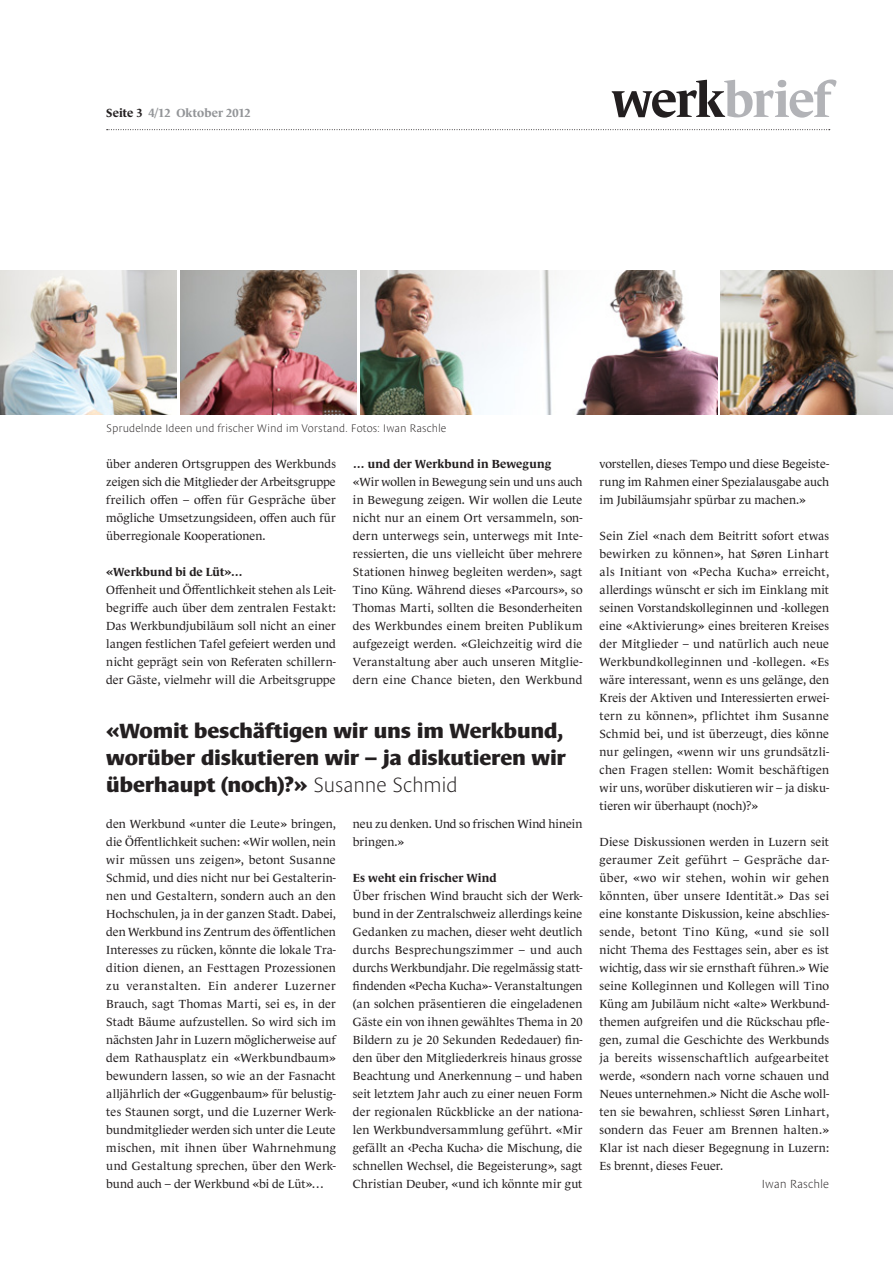
<style>
.page{position:relative;width:893px;height:1263px;background:#fff}
.page>*{position:absolute;margin:0;border:0;box-sizing:border-box;transform-origin:0 0}
.t1{font:800 21px/27px "Le Monde Sans Std";letter-spacing:-.01em;color:#231f20}
.t2{font:12px/18px "Le Monde Journal Std";letter-spacing:.005em;color:#231f20;text-align:justify}
.t3{font:700 12px "Le Monde Journal Std";letter-spacing:.005em;color:#231f20}
.t4{font:700 12px "Le Monde Journal Std";letter-spacing:.005em;color:#939598}
.t5{font:200 12px "Le Monde Sans Std";letter-spacing:-.005em;color:#231f20}
.t6{font:200 11.25px "Le Monde Sans Std";color:#231f20}
.s1{color:#231f20}
.s2{font-weight:200}
</style>
<div class="page">
<svg style="left:107px;top:129px;width:723px;height:1px"></svg>
<svg style="left:612px;top:80px;width:224px;height:38px"></svg>
<img style="left:0;top:270px;width:177px;height:144px">
<img style="left:180px;top:270px;width:177px;height:144px">
<img style="left:360px;top:270px;width:357px;height:144px">
<img style="left:720px;top:270px;width:173px;height:144px">
<p class="t4" style="left:106px;top:106px;width:146px"><span class="s1">Seite 3</span> 4/12 Oktober 2012</p>
<p class="t6" style="left:106px;top:422px;width:342px">Sprudelnde Ideen und frischer Wind im Vorstand. Fotos: Iwan Raschle</p>
<p class="t2" style="left:106px;top:455px;width:231px">über anderen Ortsgruppen des Werkbunds zeigen sich die Mitglieder der Arbeitsgruppe freilich offen – offen für Gespräche über mögliche Umsetzungsideen, offen auch für überregionale Kooperationen.</p>
<p class="t3" style="left:106px;top:565px;width:138px">«Werkbund bi de Lüt»…</p>
<p class="t2" style="left:106px;top:581px;width:231px">Offenheit und Öffentlichkeit stehen als Leit&shy;begriffe auch über dem zentralen Festakt:<br>Das Werkbundjubiläum soll nicht an einer langen festlichen Tafel gefeiert werden und nicht geprägt sein von Referaten schillern&shy;der Gäste, vielmehr will die Arbeitsgruppe</p>
<p class="t3" style="left:353px;top:457px;width:200px">… und der Werkbund in Bewegung</p>
<p class="t2" style="left:353px;top:473px;width:231px">«Wir wollen in Bewegung sein und uns auch in Bewegung zeigen. Wir wollen die Leute nicht nur an einem Ort versammeln, son&shy;dern unterwegs sein, unterwegs mit Inte&shy;ressierten, die uns vielleicht über mehrere Stationen hinweg begleiten werden», sagt Tino Küng. Während dieses «Parcours», so Thomas Marti, sollten die Besonderheiten des Werkbundes einem breiten Publikum aufgezeigt werden. «Gleichzeitig wird die Veranstaltung aber auch unseren Mitglie&shy;dern eine Chance bieten, den Werkbund</p>
<h1 class="t1" style="left:106px;top:717px;width:461px">«Womit beschäftigen wir uns im Werkbund, worüber diskutieren wir – ja diskutieren wir überhaupt (noch)?» <span class="s2">Susanne Schmid</span></h1>
<p class="t2" style="left:106px;top:815px;width:231px">den Werkbund «unter die Leute» bringen, die Öffentlichkeit suchen: «Wir wollen, nein wir müssen uns zeigen», betont Susanne Schmid, und dies nicht nur bei Gestalterin&shy;nen und Gestaltern, sondern auch an den Hochschulen, ja in der ganzen Stadt. Dabei, den Werkbund ins Zentrum des öffentlichen Interesses zu rücken, könnte die lokale Tra&shy;dition dienen, an Festtagen Prozessionen zu veranstalten. Ein anderer Luzerner Brauch, sagt Thomas Marti, sei es, in der Stadt Bäume aufzustellen. So wird sich im nächsten Jahr in Luzern möglicherweise auf dem Rathausplatz ein «Werkbundbaum» bewundern lassen, so wie an der Fasnacht alljährlich der «Guggenbaum» für belustig&shy;tes Staunen sorgt, und die Luzerner Werk&shy;bundmitglieder werden sich unter die Leute mischen, mit ihnen über Wahrnehmung und Gestaltung sprechen, über den Werk&shy;bund auch – der Werkbund «bi de Lüt»…</p>
<p class="t2" style="left:353px;top:815px;width:231px">neu zu denken. Und so frischen Wind hinein bringen.»</p>
<p class="t3" style="left:353px;top:871px;width:145px">Es weht ein frischer Wind</p>
<p class="t2" style="left:353px;top:887px;width:231px">Über frischen Wind braucht sich der Werk&shy;bund in der Zentralschweiz allerdings keine Gedanken zu machen, dieser weht deutlich durchs Besprechungszimmer – und auch durchs Werkbundjahr. Die regelmässig statt&shy;findenden «Pecha Kucha»- Veranstaltungen (an solchen präsentieren die eingeladenen Gäste ein von ihnen gewähltes Thema in 20<br>Bildern zu je 20 Sekunden Rededauer) fin&shy;den über den Mitgliederkreis hinaus grosse Beachtung und Anerkennung – und haben seit letztem Jahr auch zu einer neuen Form der regionalen Rückblicke an der nationa&shy;len Werkbundversammlung geführt. «Mir gefällt an ‹Pecha Kucha› die Mischung, die schnellen Wechsel, die Begeisterung», sagt Christian Deuber, «und ich könnte mir gut</p>
<p class="t2" style="left:600px;top:455px;width:231px">vorstellen, dieses Tempo und diese Begeiste&shy;rung im Rahmen einer Spezialausgabe auch im Jubiläumsjahr spürbar zu machen.»</p>
<p class="t2" style="left:600px;top:527px;width:231px">Sein Ziel «nach dem Beitritt sofort etwas bewirken zu können», hat Søren Linhart als Initiant von «Pecha Kucha» erreicht, allerdings wünscht er sich im Einklang mit seinen Vorstandskolleginnen und -kollegen eine «Aktivierung» eines breiteren Kreises der Mitglieder – und natürlich auch neue Werkbundkolleginnen und -kollegen. «Es wäre interessant, wenn es uns gelänge, den Kreis der Aktiven und Interessierten erwei&shy;tern zu können», pflichtet ihm Susanne Schmid bei, und ist überzeugt, dies könne nur gelingen, «wenn wir uns grundsätzli&shy;chen Fragen stellen: Womit beschäftigen wir uns, worüber diskutieren wir – ja disku&shy;tieren wir überhaupt (noch)?»</p>
<p class="t2" style="left:600px;top:833px;width:231px">Diese Diskussionen werden in Luzern seit geraumer Zeit geführt – Gespräche dar&shy;über, «wo wir stehen, wohin wir gehen könnten, über unsere Identität.» Das sei eine konstante Diskussion, keine abschlies&shy;sende, betont Tino Küng, «und sie soll nicht Thema des Festtages sein, aber es ist wichtig, dass wir sie ernsthaft führen.» Wie seine Kolleginnen und Kollegen will Tino Küng am Jubiläum nicht «alte» Werkbund&shy;themen aufgreifen und die Rückschau pfle&shy;gen, zumal die Geschichte des Werkbunds ja bereits wissenschaftlich aufgearbeitet werde, «sondern nach vorne schauen und Neues unternehmen.» Nicht die Asche woll&shy;ten sie bewahren, schliesst Søren Linhart, sondern das Feuer am Brennen halten.» Klar ist nach dieser Begegnung in Luzern:<br>Es brennt, dieses Feuer.</p>
<p class="t5" style="left:762px;top:1177px;width:69px">Iwan Raschle</p>
</div>
